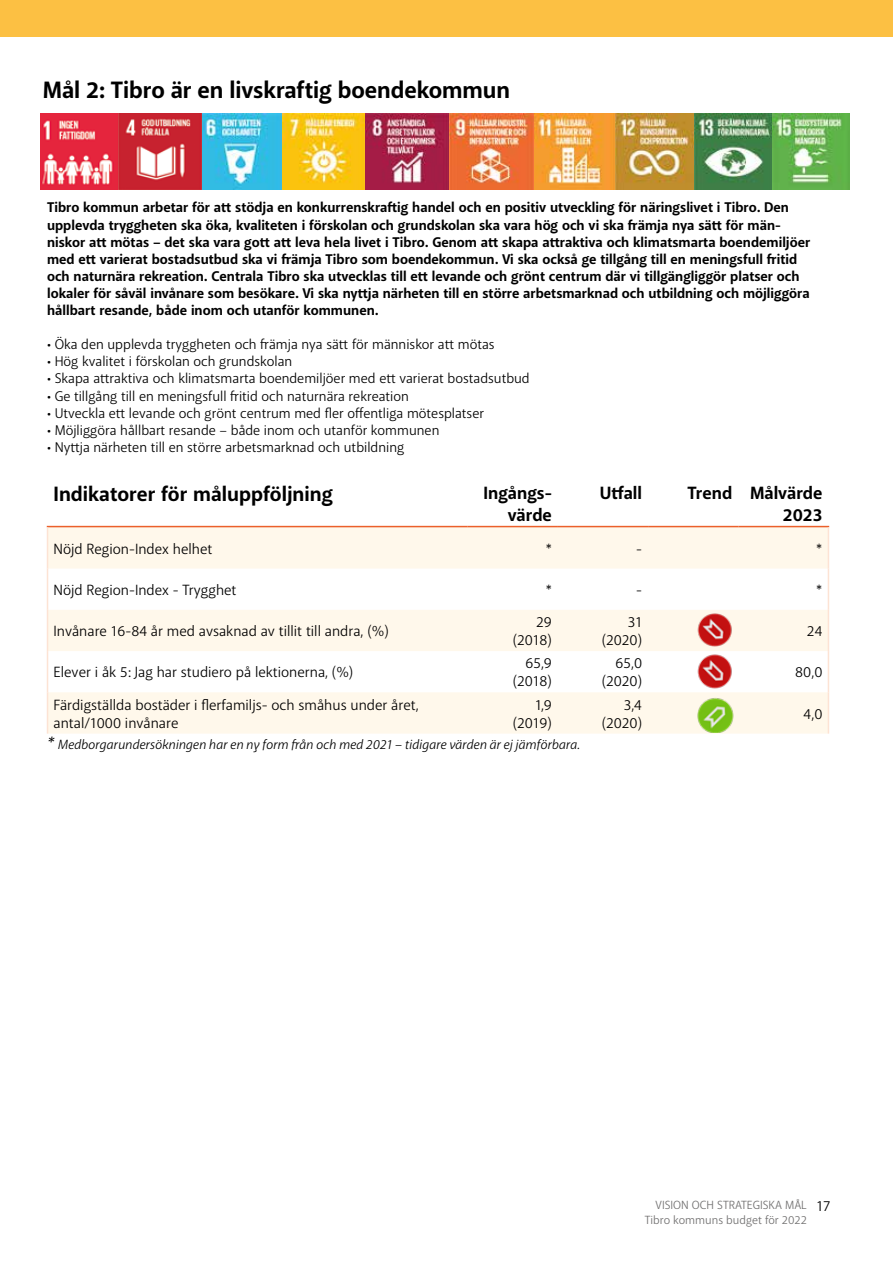
<style>
.page{position:relative;width:893px;height:1263px;background:#fff}
.page>*{position:absolute;margin:0;border:0;box-sizing:border-box;transform-origin:0 0}
.t1{font:700 24px "Akagi Pro";letter-spacing:-.005em;color:#000}
.t2{font:700 21px "Akagi Pro";color:#000}
.t3{font:700 18px/21.6px "Akagi Pro";color:#000;text-align:right}
.t4{font:15px/18px "Akagi Pro";color:#000;text-align:right}
.t5{font:700 14.25px/17.1px "Akagi Pro";color:#000}
.t6{font:14.25px "Akagi Pro";color:#000}
.t7{font:italic 13.5px "Akagi Pro";color:#000}
.t8{font:12px/15px "Akagi Pro";color:#706f6f;text-align:right}
.s1{font-size:18px}
</style>
<div class="page">
<div style="left:0;top:0;width:893px;height:36px;background:#fcc043"></div>
<svg style="left:48px;top:527px;width:780px;height:207px;fill:#fff8eb"></svg>
<hr style="left:47px;top:526px;width:421px;height:1px;background:#eb602b">
<hr style="left:468px;top:526px;width:90px;height:1px;background:#eb602b">
<hr style="left:558px;top:526px;width:90px;height:1px;background:#eb602b">
<hr style="left:648px;top:526px;width:90px;height:1px;background:#eb602b">
<hr style="left:738px;top:526px;width:91px;height:1px;background:#eb602b">
<hr style="left:47px;top:527px;width:1px;height:42px;background:#fde3d4">
<hr style="left:828px;top:527px;width:1px;height:42px;background:#fde3d4">
<hr style="left:47px;top:569px;width:1px;height:41px;background:#fde3d4">
<hr style="left:828px;top:569px;width:1px;height:41px;background:#fde3d4">
<hr style="left:47px;top:610px;width:1px;height:41px;background:#fde3d4">
<hr style="left:828px;top:610px;width:1px;height:41px;background:#fde3d4">
<hr style="left:47px;top:651px;width:1px;height:41px;background:#fde3d4">
<hr style="left:828px;top:651px;width:1px;height:41px;background:#fde3d4">
<hr style="left:47px;top:692px;width:1px;height:42px;background:#fde3d4">
<hr style="left:828px;top:692px;width:1px;height:42px;background:#fde3d4">
<img style="left:202px;top:114px;width:647px;height:76px">
<img style="left:41px;top:114px;width:161px;height:76px">
<img style="left:694px;top:611px;width:40px;height:38px">
<img style="left:696px;top:694px;width:40px;height:39px">
<img style="left:694px;top:653px;width:40px;height:37px">
<h1 class="t1" style="left:43px;top:75px;width:469px">Mål 2: Tibro är en livskraftig boendekommun</h1>
<p class="t5" style="left:47px;top:199px;width:765px">Tibro kommun arbetar för att stödja en konkurrenskraftig handel och en positiv utveckling för näringslivet i Tibro. Den upplevda tryggheten ska öka, kvaliteten i förskolan och grundskolan ska vara hög och vi ska främja nya sätt för män&shy;niskor att mötas – det ska vara gott att leva hela livet i Tibro. Genom att skapa attraktiva och klimatsmarta boendemiljöer med ett varierat bostadsutbud ska vi främja Tibro som boendekommun. Vi ska också ge tillgång till en meningsfull fritid och naturnära rekreation. Centrala Tibro ska utvecklas till ett levande och grönt centrum där vi tillgängliggör platser och lokaler för såväl invånare som besökare. Vi ska nyttja närheten till en större arbetsmarknad och utbildning och möjliggöra hållbart resande, både inom och utanför kommunen.</p>
<p class="t6" style="left:47px;top:336px;width:449px">• Öka den upplevda tryggheten och främja nya sätt för människor att mötas</p>
<p class="t6" style="left:47px;top:353px;width:247px">• Hög kvalitet i förskolan och grundskolan</p>
<p class="t6" style="left:47px;top:370px;width:484px">• Skapa attraktiva och klimatsmarta boendemiljöer med ett varierat bostadsutbud</p>
<p class="t6" style="left:47px;top:387px;width:363px">• Ge tillgång till en meningsfull fritid och naturnära rekreation</p>
<p class="t6" style="left:47px;top:404px;width:438px">• Utveckla ett levande och grönt centrum med fler offentliga mötesplatser</p>
<p class="t6" style="left:47px;top:421px;width:394px">• Möjliggöra hållbart resande – både inom och utanför kommunen</p>
<p class="t6" style="left:47px;top:438px;width:359px">• Nyttja närheten till en större arbetsmarknad och utbildning</p>
<h2 class="t2" style="left:54px;top:481px;width:281px">Indikatorer för måluppföljning</h2>
<p class="t3" style="left:483px;top:482px;width:70px">Ingångs&shy;värde</p>
<p class="t3" style="left:600px;top:482px;width:44px">Utfall</p>
<p class="t3" style="left:687px;top:482px;width:137px">Trend Målvärde<br>2023</p>
<p class="t4" style="left:54px;top:540px;width:160px">Nöjd Region-Index helhet</p>
<p class="t4" style="left:546px;top:540px;width:8px">*</p>
<p class="t4" style="left:816px;top:540px;width:8px">*</p>
<p class="t4" style="left:636px;top:540px;width:7px">-</p>
<p class="t4" style="left:54px;top:581px;width:185px">Nöjd Region-Index - Trygghet</p>
<p class="t4" style="left:546px;top:581px;width:8px">*</p>
<p class="t4" style="left:636px;top:581px;width:7px">-</p>
<p class="t4" style="left:816px;top:581px;width:8px">*</p>
<p class="t4" style="left:54px;top:622px;width:337px">Invånare 16-84 år med avsaknad av tillit till andra, (%)</p>
<p class="t4" style="left:513px;top:613px;width:41px">29 (2018)</p>
<p class="t4" style="left:602px;top:613px;width:42px">31 (2020)</p>
<p class="t4" style="left:807px;top:622px;width:17px">24</p>
<p class="t4" style="left:54px;top:663px;width:301px">Elever i åk 5: Jag har studiero på lektionerna, (%)</p>
<p class="t4" style="left:513px;top:654px;width:41px">65,9 (2018)</p>
<p class="t4" style="left:602px;top:654px;width:42px">65,0 (2020)</p>
<p class="t4" style="left:795px;top:663px;width:29px">80,0</p>
<p class="t4" style="left:54px;top:696px;width:367px;text-align:left">Färdigställda bostäder i flerfamiljs- och småhus under året, antal/1000 invånare</p>
<p class="t4" style="left:513px;top:696px;width:41px">1,9 (2019)</p>
<p class="t4" style="left:602px;top:696px;width:42px">3,4 (2020)</p>
<p class="t4" style="left:804px;top:705px;width:20px">4,0</p>
<p class="t7" style="left:47px;top:736px;width:535px"><span class="s1">*</span> Medborgarundersökningen har en ny form från och med 2021 – tidigare värden är ej jämförbara.</p>
<p class="t8" style="left:645px;top:1197px;width:164px">VISION OCH STRATEGISKA MÅL<br>Tibro kommuns budget för 2022</p>
<p class="t4" style="left:816px;top:1197px;width:15px">17</p>
</div>
